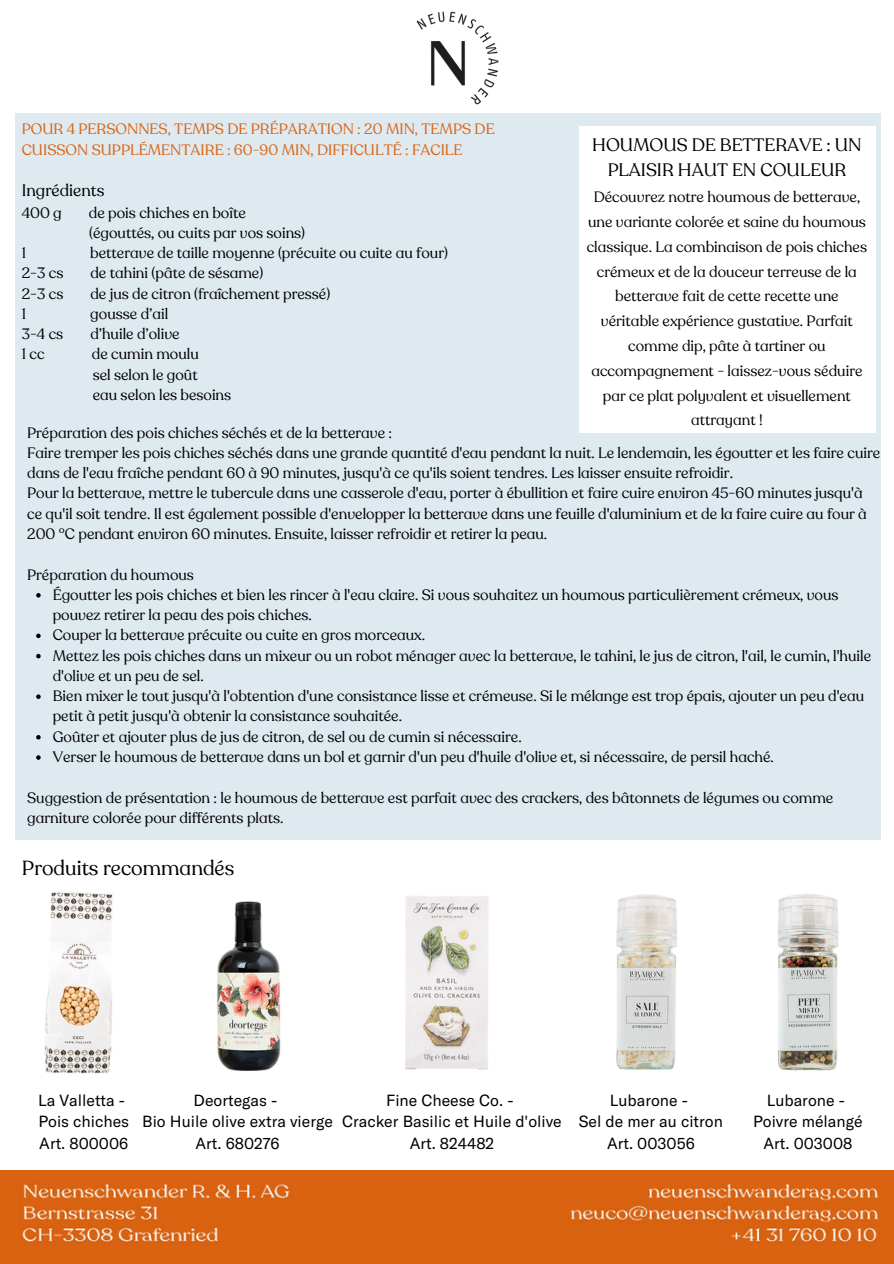
<style>
.page{position:relative;width:894px;height:1264px;background:#fff}
.page>*{position:absolute;margin:0;border:0;box-sizing:border-box;transform-origin:0 0}
.t1{font:20.4px "Recoleta Alt";color:#000}
.t2{font:18px/24.8px "Recoleta Alt";color:#000;text-align:center}
.t3{font:16.5px "Recoleta Alt";color:#000}
.t4{font:15.9px/21.3px "GT America";color:#000;text-align:center}
.t5{font:15px/24.8px "Recoleta Alt";color:#000}
.t6{font:15px/20.2px "Recoleta Alt";color:#da6311}
</style>
<div class="page">
<img style="left:390px;top:11px;width:113px;height:103px">
<div style="left:16px;top:114px;width:864px;height:725px;background:#dfe9f0"></div>
<div style="left:0;top:1169px;width:893px;height:94px;background:#da6311"></div>
<img style="left:22px;top:1184px;width:856px;height:59px">
<div style="left:578px;top:126px;width:297px;height:306px;background:#fff"></div>
<svg style="left:36px;top:593px;width:5px;height:4px"></svg>
<svg style="left:36px;top:633px;width:5px;height:5px"></svg>
<svg style="left:36px;top:654px;width:5px;height:4px"></svg>
<svg style="left:36px;top:694px;width:5px;height:5px"></svg>
<svg style="left:36px;top:735px;width:5px;height:4px"></svg>
<svg style="left:36px;top:755px;width:5px;height:4px"></svg>
<img style="left:44px;top:892px;width:69px;height:182px">
<img style="left:217px;top:901px;width:64px;height:170px">
<img style="left:616px;top:894px;width:61px;height:176px">
<img style="left:778px;top:894px;width:61px;height:177px">
<img style="left:405px;top:896px;width:84px;height:174px">
<p class="t6" style="left:22px;top:119px;width:474px">POUR 4 PERSONNES, TEMPS DE PRÉPARATION : 20 MIN, TEMPS DE<br>CUISSON SUPPLÉMENTAIRE : 60-90 MIN, DIFFICULTÉ : FACILE</p>
<p class="t3" style="left:22px;top:180px;width:84px">Ingrédients</p>
<p class="t5" style="left:22px;top:200px;width:42px">400 g</p>
<p class="t5" style="left:89px;top:200px;width:158px">de pois chiches en boîte</p>
<p class="t5" style="left:89px;top:221px;width:217px">(égouttés, ou cuits par vos soins)</p>
<p class="t5" style="left:22px;top:241px;width:6px">1</p>
<p class="t5" style="left:90px;top:241px;width:359px">betterave de taille moyenne (précuite ou cuite au four)</p>
<p class="t5" style="left:22px;top:261px;width:43px">2-3 cs</p>
<p class="t5" style="left:90px;top:261px;width:174px">de tahini (pâte de sésame)</p>
<p class="t5" style="left:22px;top:281px;width:43px">2-3 cs</p>
<p class="t5" style="left:90px;top:281px;width:241px">de jus de citron (fraîchement pressé)</p>
<p class="t5" style="left:22px;top:302px;width:6px">1</p>
<p class="t5" style="left:90px;top:302px;width:79px">gousse d’ail</p>
<p class="t5" style="left:22px;top:322px;width:43px">3-4 cs</p>
<p class="t5" style="left:90px;top:322px;width:91px">d’huile d’olive</p>
<p class="t5" style="left:22px;top:342px;width:24px">1 cc</p>
<p class="t5" style="left:92px;top:342px;width:108px">de cumin moulu</p>
<h2 class="t5" style="left:93px;top:362px;width:107px">sel selon le goût</h2>
<p class="t5" style="left:93px;top:383px;width:140px">eau selon les besoins</p>
<p class="t5" style="left:27px;top:420px;width:366px">Préparation des pois chiches séchés et de la betterave :</p>
<p class="t5" style="left:27px;top:443px;width:854px;line-height:20.2px">Faire tremper les pois chiches séchés dans une grande quantité d'eau pendant la nuit. Le lendemain, les égoutter et les faire cuire dans de l'eau fraîche pendant 60 à 90 minutes, jusqu'à ce qu'ils soient tendres. Les laisser ensuite refroidir.</p>
<p class="t5" style="left:27px;top:483px;width:841px;line-height:20.2px">Pour la betterave, mettre le tubercule dans une casserole d'eau, porter à ébullition et faire cuire environ 45-60 minutes jusqu'à ce qu'il soit tendre. Il est également possible d'envelopper la betterave dans une feuille d'aluminium et de la faire cuire au four à<br>200 °C pendant environ 60 minutes. Ensuite, laisser refroidir et retirer la peau.</p>
<p class="t5" style="left:27px;top:562px;width:168px">Préparation du houmous</p>
<p class="t5" style="left:53px;top:585px;width:787px;line-height:20.2px">Égoutter les pois chiches et bien les rincer à l'eau claire. Si vous souhaitez un houmous particulièrement crémeux, vous pouvez retirer la peau des pois chiches.</p>
<p class="t5" style="left:53px;top:623px;width:374px">Couper la betterave précuite ou cuite en gros morceaux.</p>
<p class="t5" style="left:53px;top:645px;width:819px;line-height:20.2px">Mettez les pois chiches dans un mixeur ou un robot ménager avec la betterave, le tahini, le jus de citron, l'ail, le cumin, l'huile d'olive et un peu de sel.</p>
<p class="t5" style="left:53px;top:686px;width:812px;line-height:20.2px">Bien mixer le tout jusqu'à l'obtention d'une consistance lisse et crémeuse. Si le mélange est trop épais, ajouter un peu d'eau petit à petit jusqu'à obtenir la consistance souhaitée.</p>
<p class="t5" style="left:53px;top:724px;width:470px">Goûter et ajouter plus de jus de citron, de sel ou de cumin si nécessaire.</p>
<p class="t5" style="left:53px;top:745px;width:722px">Verser le houmous de betterave dans un bol et garnir d'un peu d'huile d'olive et, si nécessaire, de persil haché.</p>
<p class="t5" style="left:27px;top:787px;width:807px;line-height:20.2px">Suggestion de présentation : le houmous de betterave est parfait avec des crackers, des bâtonnets de légumes ou comme garniture colorée pour différents plats.</p>
<p class="t1" style="left:22px;top:854px;width:214px">Produits recommandés</p>
<p class="t2" style="left:592px;top:133px;width:271px">HOUMOUS DE BETTERAVE : UN<br>PLAISIR HAUT EN COULEUR</p>
<p class="t5" style="left:586px;top:185px;width:282px;text-align:center">Découvrez notre houmous de betterave, une variante colorée et saine du houmous classique. La combinaison de pois chiches crémeux et de la douceur terreuse de la betterave fait de cette recette une véritable expérience gustative. Parfait comme dip, pâte à tartiner ou accompagnement - laissez-vous séduire par ce plat polyvalent et visuellement attrayant !</p>
<p class="t4" style="left:38px;top:1088px;width:88px">La Valletta -</p>
<p class="t4" style="left:38px;top:1110px;width:92px">Pois chiches</p>
<p class="t4" style="left:39px;top:1131px;width:90px">Art. 800006</p>
<p class="t4" style="left:193px;top:1088px;width:85px">Deortegas -</p>
<p class="t4" style="left:142px;top:1110px;width:192px">Bio Huile olive extra vierge</p>
<p class="t4" style="left:195px;top:1131px;width:85px">Art. 680276</p>
<p class="t4" style="left:386px;top:1088px;width:129px">Fine Cheese Co. -</p>
<p class="t4" style="left:342px;top:1110px;width:221px">Cracker Basilic et Huile d'olive<br>Art. 824482</p>
<p class="t4" style="left:609px;top:1088px;width:80px">Lubarone -</p>
<p class="t4" style="left:578px;top:1110px;width:145px">Sel de mer au citron</p>
<p class="t4" style="left:607px;top:1131px;width:89px">Art. 003056</p>
<h1 class="t4" style="left:766px;top:1088px;width:80px">Lubarone -</h1>
<p class="t4" style="left:752px;top:1110px;width:111px">Poivre mélangé</p>
<p class="t4" style="left:763px;top:1131px;width:90px">Art. 003008</p>
</div>
